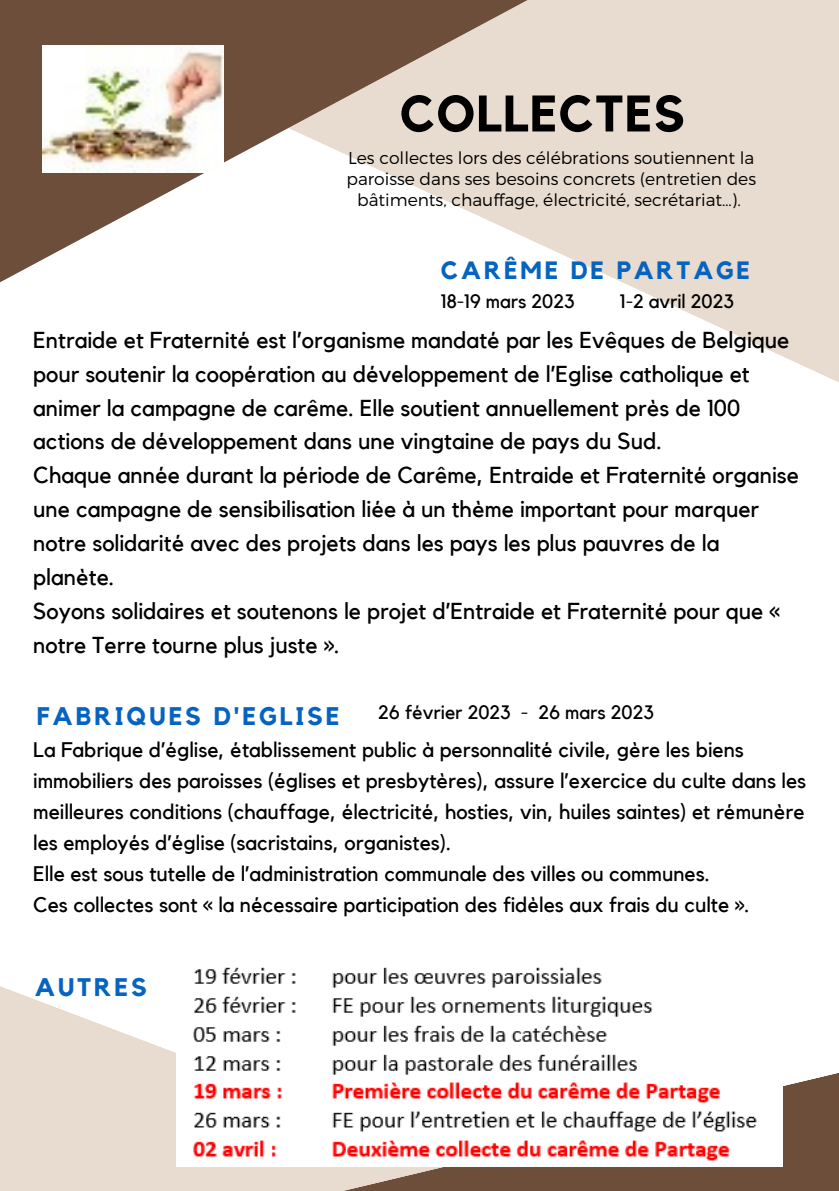
<style>
.page{position:relative;width:839px;height:1191px;background:#fff}
.page>*{position:absolute;margin:0;border:0;box-sizing:border-box;transform-origin:0 0}
.t1{font:700 50.8px "Kollektif";letter-spacing:.025em;color:#000}
.t2{font:700 25.4px "Kollektif";letter-spacing:.115em;color:#0563c1}
.t3{font:700 25px "Kollektif";letter-spacing:.115em;color:#0563c1}
.t4{font:23px/33.8px "Kollektif";color:#000}
.t5{font:21px/31px "Kollektif";color:#000}
.t6{font:19.4px "Kollektif";color:#000}
.t7{font:300 17.2px/21.2px "Montserrat";color:#000;text-align:center}
</style>
<div class="page">
<svg style="left:0;top:986px;width:341px;height:205px;background:#ebe0d6"></svg>
<svg style="left:341px;top:1073px;width:497px;height:118px;background:#7f6351"></svg>
<svg style="left:539px;top:0;width:299px;height:382px;fill:#e8dbcf"></svg>
<svg style="left:0;top:0;width:539px;height:283px"></svg>
<img style="left:43px;top:45px;width:180px;height:128px">
<img style="left:176px;top:967px;width:606px;height:199px">
<h1 class="t1" style="left:400px;top:90px;width:286px">COLLECTES</h1>
<p class="t7" style="left:346px;top:146px;width:411px">Les collectes lors des célébrations soutiennent la paroisse dans ses besoins concrets (entretien des bâtiments, chauffage, électricité, secrétariat…).</p>
<p class="t3" style="left:441px;top:259px;width:310px">CARÊME DE PARTAGE</p>
<p class="t6" style="left:441px;top:292px;width:135px">18-19 mars 2023</p>
<p class="t6" style="left:620px;top:292px;width:115px">1-2 avril 2023</p>
<p class="t4" style="left:33px;top:324px;width:767px">Entraide et Fraternité est l’organisme mandaté par les Evêques de Belgique pour soutenir la coopération au développement de l’Eglise catholique et animer la campagne de carême. Elle soutient annuellement près de 100 actions de développement dans une vingtaine de pays du Sud.<br>Chaque année durant la période de Carême, Entraide et Fraternité organise une campagne de sensibilisation liée à un thème important pour marquer notre solidarité avec des projets dans les pays les plus pauvres de la planète.<br>Soyons solidaires et soutenons le projet d’Entraide et Fraternité pour que « notre Terre tourne plus juste ».</p>
<p class="t2" style="left:37px;top:704px;width:304px">FABRIQUES D'EGLISE</p>
<p class="t6" style="left:378px;top:703px;width:277px">26 février 2023 - 26 mars 2023</p>
<p class="t5" style="left:33px;top:735px;width:774px">La Fabrique d’église, établissement public à personnalité civile, gère les biens immobiliers des paroisses (églises et presbytères), assure l’exercice du culte dans les meilleures conditions (chauffage, électricité, hosties, vin, huiles saintes) et rémunère les employés d’église (sacristains, organistes).<br>Elle est sous tutelle de l’administration communale des villes ou communes.<br>Ces collectes sont « la nécessaire participation des fidèles aux frais du culte ».</p>
<p class="t2" style="left:35px;top:975px;width:114px">AUTRES</p>
</div>
